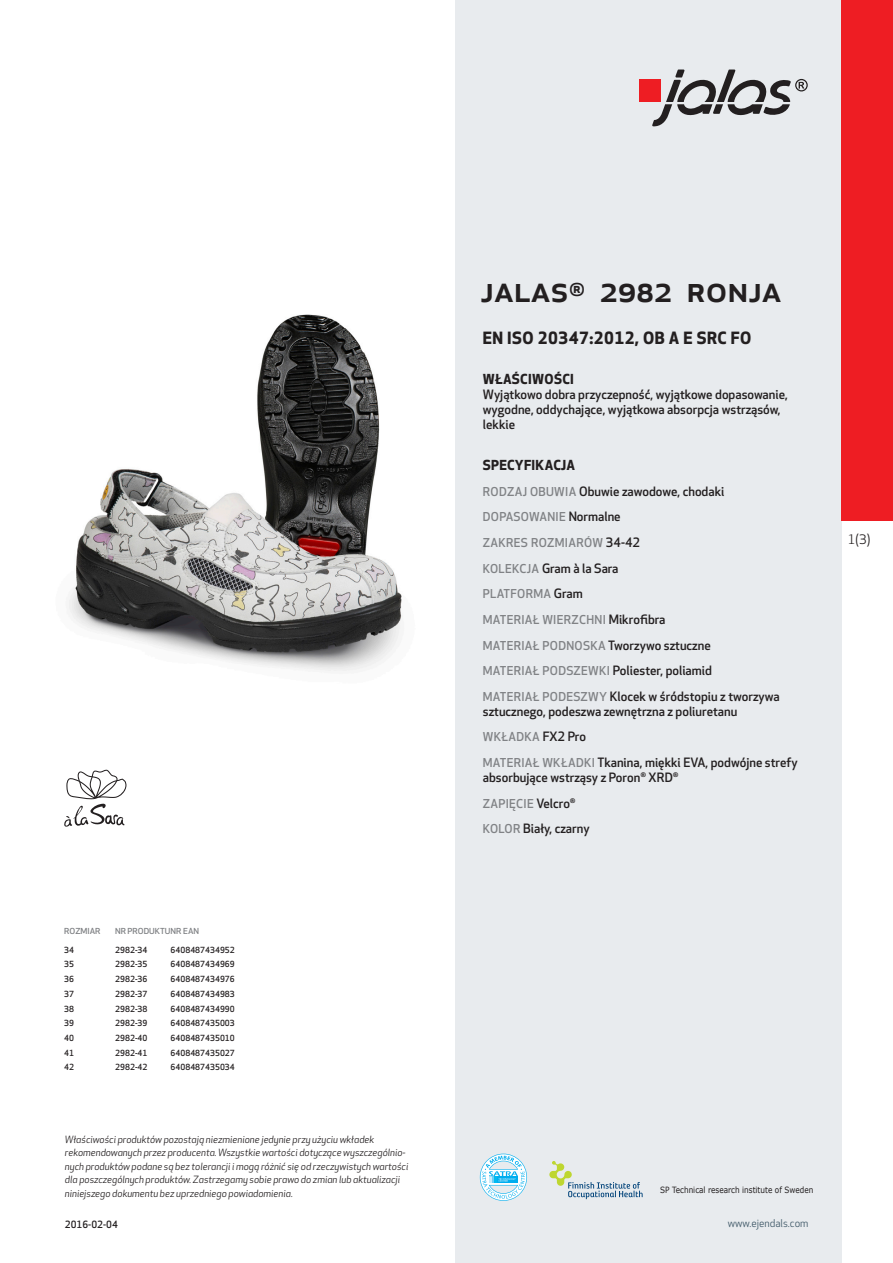
<style>
.page{position:relative;width:893px;height:1263px;background:#fff}
.page>*{position:absolute;margin:0;border:0;box-sizing:border-box;transform-origin:0 0}
.prodname{font:500 36px "Apex New";color:#231f20}
.Funktion_body{font:700 16.5px "Apex New";letter-spacing:.025em;color:#231f20}
.Funktion_body-2{font:700 13.5px "Apex New";letter-spacing:.025em;color:#231f20}
.t1{font:12.75px "Apex New";color:#231f20}
.Funktion_body-3{font:500 12.6px/15px "Apex New";color:#231f20}
.Funktion_body-4{font:500 12px "Apex New";letter-spacing:.025em;color:#808285}
.t2{font:10.5px "Apex New";color:#405968}
.t3{font:italic 9.75px/13.5px "Apex New";color:#231f20}
.Sidfot_datum{font:500 9.75px "Apex New";color:#231f20}
.t4{font:8.55px "Verdana";color:#231f20;scale:.85 1}
.ArticleTable_body{font:500 8.25px "Apex New";color:#231f20}
.ArticeTable_header{font:500 8.1px "Apex New";color:#808285;scale:1.06 1}
.s1{font-size:12px;color:#808285}
.s2{font-size:12.6px;color:#231f20}
</style>
<div class="page">
<div style="left:455px;top:0;width:387px;height:1263px;background:#e8ebee"></div>
<svg style="left:549px;top:1161px;width:94px;height:38px"></svg>
<svg style="left:480px;top:1154px;width:47px;height:47px"></svg>
<div style="left:639px;top:80px;width:22px;height:22px;background:#ee1d23"></div>
<svg style="left:652px;top:70px;width:156px;height:56px"></svg>
<div style="left:842px;top:0;width:51px;height:520px;background:#ee1d23"></div>
<img style="left:69px;top:314px;width:334px;height:357px">
<svg style="left:64px;top:770px;width:62px;height:57px"></svg>
<p class="ArticeTable_header" style="left:64px;top:925px;width:36px">ROZMIAR</p>
<p class="ArticeTable_header" style="left:115px;top:925px;width:81px">NR PRODUKTUNR EAN</p>
<p class="ArticleTable_body" style="left:64px;top:944px;width:11px">34</p>
<p class="ArticleTable_body" style="left:115px;top:944px;width:34px">2982-34</p>
<p class="ArticleTable_body" style="left:171px;top:944px;width:66px">6408487434952</p>
<p class="ArticleTable_body" style="left:64px;top:959px;width:11px">35</p>
<p class="ArticleTable_body" style="left:115px;top:959px;width:34px">2982-35</p>
<p class="ArticleTable_body" style="left:171px;top:959px;width:66px">6408487434969</p>
<p class="ArticleTable_body" style="left:64px;top:973px;width:11px">36</p>
<p class="ArticleTable_body" style="left:115px;top:973px;width:34px">2982-36</p>
<p class="ArticleTable_body" style="left:171px;top:973px;width:66px">6408487434976</p>
<p class="ArticleTable_body" style="left:64px;top:988px;width:11px">37</p>
<p class="ArticleTable_body" style="left:115px;top:988px;width:34px">2982-37</p>
<p class="ArticleTable_body" style="left:171px;top:988px;width:66px">6408487434983</p>
<p class="ArticleTable_body" style="left:64px;top:1003px;width:11px">38</p>
<p class="ArticleTable_body" style="left:115px;top:1003px;width:34px">2982-38</p>
<p class="ArticleTable_body" style="left:171px;top:1003px;width:66px">6408487434990</p>
<p class="ArticleTable_body" style="left:64px;top:1018px;width:11px">39</p>
<p class="ArticleTable_body" style="left:115px;top:1018px;width:34px">2982-39</p>
<p class="ArticleTable_body" style="left:171px;top:1018px;width:66px">6408487435003</p>
<p class="ArticleTable_body" style="left:64px;top:1032px;width:11px">40</p>
<p class="ArticleTable_body" style="left:115px;top:1032px;width:34px">2982-40</p>
<p class="ArticleTable_body" style="left:171px;top:1032px;width:66px">6408487435010</p>
<p class="ArticleTable_body" style="left:64px;top:1047px;width:11px">41</p>
<p class="ArticleTable_body" style="left:115px;top:1047px;width:34px">2982-41</p>
<p class="ArticleTable_body" style="left:171px;top:1047px;width:66px">6408487435027</p>
<p class="ArticleTable_body" style="left:64px;top:1062px;width:11px">42</p>
<p class="ArticleTable_body" style="left:115px;top:1062px;width:34px">2982-42</p>
<p class="ArticleTable_body" style="left:171px;top:1062px;width:66px">6408487435034</p>
<p class="t3" style="left:65px;top:1132px;width:345px">Właściwości produktów pozostają niezmienione jedynie przy użyciu wkładek rekomendowanych przez producenta. Wszystkie wartości dotyczące wyszczególnio&shy;nych produktów podane są bez tolerancji i mogą różnić się od rzeczywistych wartości dla poszczególnych produktów. Zastrzegamy sobie prawo do zmian lub aktualizacji niniejszego dokumentu bez uprzedniego powiadomienia.</p>
<p class="Sidfot_datum" style="left:65px;top:1218px;width:54px">2016-02-04</p>
<p class="prodname" style="left:480px;top:265px;width:303px">JALAS<sup>®</sup> 2982 RONJA</p>
<p class="Funktion_body" style="left:483px;top:326px;width:270px">EN ISO 20347:2012, OB A E SRC FO</p>
<p class="Funktion_body-2" style="left:483px;top:370px;width:93px">WŁAŚCIWOŚCI</p>
<p class="Funktion_body-3" style="left:483px;top:387px;width:307px">Wyjątkowo dobra przyczepność, wyjątkowe dopasowanie, wygodne, oddychające, wyjątkowa absorpcja wstrząsów, lekkie</p>
<p class="Funktion_body-2" style="left:483px;top:455px;width:94px">SPECYFIKACJA</p>
<p class="Funktion_body-3" style="left:483px;top:483px;width:243px"><span class="s1">RODZAJ OBUWIA</span> Obuwie zawodowe, chodaki</p>
<p class="Funktion_body-4" style="left:483px;top:509px;width:139px">DOPASOWANIE <span class="s2">Normalne</span></p>
<p class="Funktion_body-4" style="left:483px;top:535px;width:159px">ZAKRES ROZMIARÓW <span class="s2">34-42</span></p>
<p class="Funktion_body-3" style="left:483px;top:560px;width:137px"><span class="s1">KOLEKCJA</span> Gram à la Sara</p>
<p class="Funktion_body-4" style="left:483px;top:586px;width:101px">PLATFORMA <span class="s2">Gram</span></p>
<p class="Funktion_body-4" style="left:483px;top:611px;width:184px">MATERIAŁ WIERZCHNI <span class="s2">Mikrofibra</span></p>
<p class="Funktion_body-4" style="left:483px;top:637px;width:229px">MATERIAŁ PODNOSKA <span class="s2">Tworzywo sztuczne</span></p>
<p class="Funktion_body-3" style="left:483px;top:663px;width:231px"><span class="s1">MATERIAŁ PODSZEWKI</span> Poliester, poliamid</p>
<p class="Funktion_body-3" style="left:483px;top:688px;width:298px"><span class="s1">MATERIAŁ PODESZWY</span> Klocek w śródstopiu z tworzywa sztucznego, podeszwa zewnętrzna z poliuretanu</p>
<p class="Funktion_body-4" style="left:483px;top:729px;width:105px">WKŁADKA <span class="s2">FX2 Pro</span></p>
<p class="Funktion_body-3" style="left:483px;top:755px;width:316px"><span class="s1">MATERIAŁ WKŁADKI</span> Tkanina, miękki EVA, podwójne strefy absorbujące wstrząsy z Poron<sup>®</sup> XRD<sup>®</sup></p>
<p class="Funktion_body-4" style="left:483px;top:795px;width:94px">ZAPIĘCIE <span class="s2">Velcro</span><sup>®</sup></p>
<p class="Funktion_body-3" style="left:483px;top:821px;width:108px"><span class="s1">KOLOR</span> Biały, czarny</p>
<p class="t1" style="left:848px;top:531px;width:24px">1(3)</p>
<p class="t4" style="left:660px;top:1184px;width:182px">SP Technical research institute of Sweden</p>
<p class="t2" style="left:728px;top:1217px;width:82px">www.ejendals.com</p>
</div>
